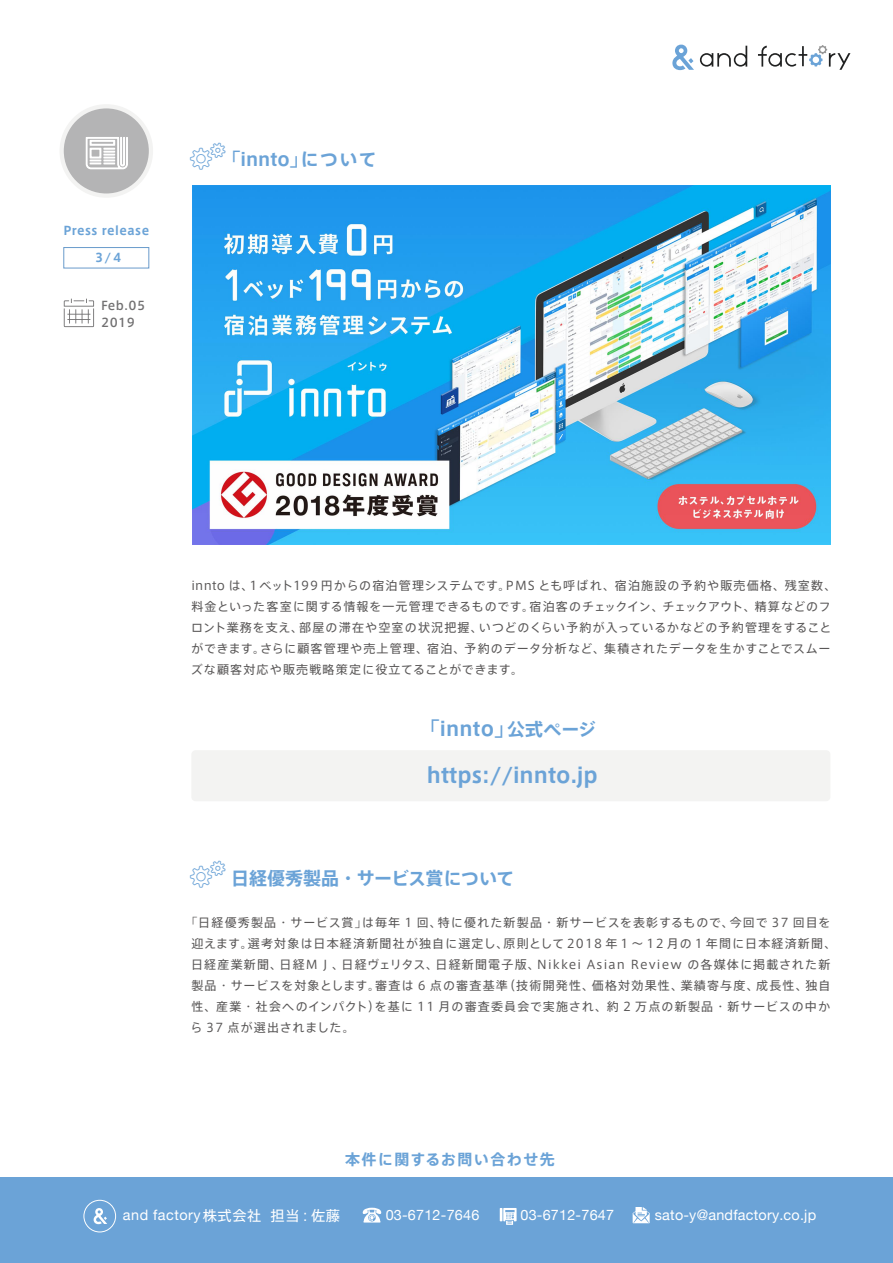
<style>
.page{position:relative;width:893px;height:1263px;background:#fff}
.page>*{position:absolute;margin:0;border:0;box-sizing:border-box;transform-origin:0 0}
.t1{font:21px "Axis Basic Pro N B";color:#6ba3d7}
.t2{font:19.5px "Axis Basic Pro N B";letter-spacing:.01em;color:#6ba3d7}
.t3{font:18px "Axis Basic Pro N B";color:#6ba3d7}
.t4{font:15px "Axis Basic Pro N B";letter-spacing:.1em;color:#6ba3d7}
.t5{font:14.4px "Helvetica Neue";letter-spacing:.015em;color:#fff}
.t6{font:14.4px "Helvetica Neue";letter-spacing:.035em;color:#fff}
.t7{font:12px/21px "Axis Basic Pro N R";letter-spacing:.09em;color:#595757}
.t8{font:12px "Axis Basic Pro N B";letter-spacing:.04em;color:#6ba3d7}
.t9{font:12px/17.2px "Axis Basic Pro N M";letter-spacing:.04em;color:#717071}
.s1{font-size:18px}
.s2{font-family:"Axis Basic Pro N R";font-size:14.25px}
.s3{font-family:"Axis Basic Pro N R";font-size:14.55px}
.s4{font-family:"Axis Basic Pro N R"}
</style>
<div class="page">
<svg style="left:64px;top:299px;width:30px;height:28px"></svg>
<div style="left:0;top:1178px;width:893px;height:85px;background:#6ba3d7"></div>
<svg style="left:94px;top:1208px;width:13px;height:16px"></svg>
<div style="left:84px;top:1200px;width:32px;height:32px;border:1px solid #fff;border-radius:50%"></div>
<svg style="left:500px;top:1208px;width:17px;height:17px"></svg>
<svg style="left:363px;top:1208px;width:18px;height:14px"></svg>
<svg style="left:633px;top:1207px;width:17px;height:16px"></svg>
<div style="left:60px;top:104px;width:93px;height:94px;background:#f3f3f2;border-radius:50%"></div>
<div style="left:64px;top:108px;width:85px;height:85px;background:#b4b4b5;border-radius:50%"></div>
<svg style="left:86px;top:137px;width:42px;height:32px"></svg>
<div style="left:63px;top:247px;width:86px;height:21px;border:1px solid #699bcb"></div>
<svg style="left:758px;top:45px;width:92px;height:25px"></svg>
<svg style="left:700px;top:46px;width:47px;height:21px"></svg>
<svg style="left:672px;top:45px;width:22px;height:25px"></svg>
<div style="left:191px;top:750px;width:639px;height:51px;background:#f3f3f2;border-radius:4px"></div>
<img style="left:193px;top:186px;width:637px;height:359px">
<p class="t8" style="left:63px;top:221px;width:87px">Press release</p>
<p class="t8" style="left:95px;top:249px;width:28px">3/4</p>
<p class="t9" style="left:101px;top:296px;width:46px">Feb.05<br>2019</p>
<h3 class="t3" style="left:222px;top:146px;width:156px">「innto」について</h3>
<p class="t7" style="left:191px;top:574px;width:647px">innto は、1ベット199 円からの宿泊管理システムです。PMS とも呼ばれ、宿泊施設の予約や販売価格、残室数、料金といった客室に関する情報を一元管理できるものです。宿泊客のチェックイン、チェックアウト、精算などのフロント業務を支え、部屋の滞在や空室の状況把握、いつどのくらい予約が入っているかなどの予約管理をすることができます。さらに顧客管理や売上管理、宿泊、予約のデータ分析など、集積されたデータを生かすことでスムーズな顧客対応や販売戦略策定に役立てることができます。</p>
<h2 class="t2" style="left:420px;top:714px;width:178px">「innto」<span class="s1">公式ページ</span></h2>
<h1 class="t1" style="left:427px;top:759px;width:172px">https://innto.jp</h1>
<h3 class="t3" style="left:231px;top:864px;width:285px">日経優秀製品・サービス賞について</h3>
<p class="t7" style="left:191px;top:911px;width:647px;text-indent:-5px">「日経優秀製品・サービス賞」は毎年 1 回、特に優れた新製品・新サービスを表彰するもので、今回で 37 回目を迎えます。選考対象は日本経済新聞社が独自に選定し、原則として2018 年 1 ～ 12 月の 1 年間に日本経済新聞、日経産業新聞、日経ＭＪ、日経ヴェリタス、日経新聞電子版、Nikkei Asian Review の各媒体に掲載された新製品・サービスを対象とします。審査は 6 点の審査基準（技術開発性、価格対効果性、業績寄与度、成長性、独自性、産業・社会へのインパクト）を基に 11 月の審査委員会で実施され、約 2 万点の新製品・新サービスの中から 37 点が選出されました。</p>
<p class="t4" style="left:345px;top:1148px;width:211px">本件に関するお問い合わせ先</p>
<p class="t6" style="left:123px;top:1205px;width:219px">and factory<span class="s2">株式会社 担当：佐藤</span></p>
<p class="t5" style="left:386px;top:1204px;width:432px">03-6712-7646 <span class="s3">　　</span>03-6712-7647 <span class="s4">　　</span>sato-y@andfactory.co.jp</p>
</div>
